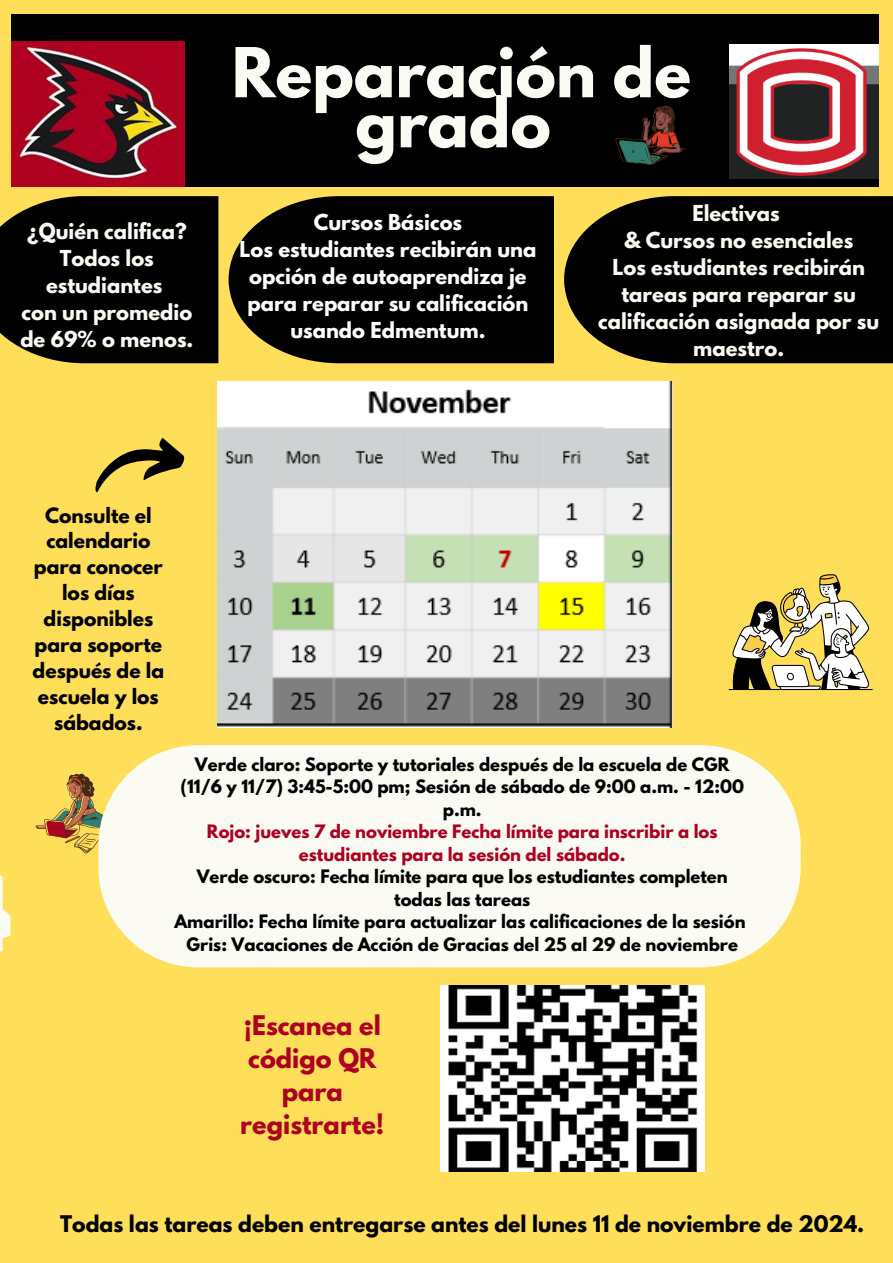
<style>
.page{position:relative;width:893px;height:1263px;background:#ffde59}
.page>*{position:absolute;margin:0;border:0;box-sizing:border-box;transform-origin:0 0}
.t1{font:700 60.9px/50.1px "League Spartan";color:#fbfbf3;text-align:center}
.t2{font:700 24px/33.2px "League Spartan";color:#ae0121;text-align:center}
.t3{font:700 20.33px "League Spartan";color:#000}
.t4{font:700 19.5px/27px "League Spartan";color:#fbfbf3;text-align:center}
.t5{font:700 19.5px/27px "League Spartan";color:#fffefe;text-align:center}
.t6{font:700 18.75px/25.9px "League Spartan";color:#000;text-align:center}
.t7{font:700 16.42px/22.5px "League Spartan";color:#000;text-align:center}
.t8{font:700 16.42px/22.5px "League Spartan";color:#ae0121;text-align:center}
</style>
<div class="page">
<div style="left:11px;top:14px;width:868px;height:172px;background:#000"></div>
<div style="left:0;top:196px;width:218px;height:167px;background:#000"></div>
<svg style="left:0;top:874px;width:11px;height:78px"></svg>
<img style="left:11px;top:42px;width:173px;height:145px">
<img style="left:729px;top:44px;width:149px;height:134px">
<svg style="left:615px;top:106px;width:71px;height:59px"></svg>
<svg style="left:36px;top:774px;width:62px;height:79px"></svg>
<svg style="left:95px;top:438px;width:90px;height:55px"></svg>
<div style="left:98px;top:745px;width:702px;height:222px;background:#fbfbf3"></div>
<img style="left:218px;top:382px;width:455px;height:345px">
<svg style="left:564px;top:196px;width:329px;height:167px;background:#121006"></svg>
<svg style="left:228px;top:196px;width:326px;height:167px;background:#131006"></svg>
<svg style="left:728px;top:574px;width:144px;height:116px"></svg>
<img style="left:441px;top:985px;width:263px;height:186px">
<h3 class="t4" style="left:20px;top:220px;width:175px">¿Quién califica?<br>Todos los estudiantes<br>con un promedio de 69% o menos.</h3>
<p class="t1" style="left:232px;top:55px;width:461px">Reparación de grado</p>
<p class="t5" style="left:239px;top:211px;width:298px">Cursos Básicos<br>Los estudiantes recibirán una opción de autoaprendiza je para reparar su calificación usando Edmentum.</p>
<p class="t4" style="left:598px;top:202px;width:283px">Electivas<br>&amp; Cursos no esenciales<br>Los estudiantes recibirán tareas para reparar su calificación asignada por su maestro.</p>
<h3 class="t6" style="left:33px;top:504px;width:133px">Consulte el calendario para conocer los días disponibles para soporte después de la escuela y los sábados.</h3>
<h3 class="t7" style="left:195px;top:755px;width:536px">Verde claro: Soporte y tutoriales después de la escuela de CGR</h3>
<p class="t7" style="left:180px;top:777px;width:565px">(11/6 y 11/7) 3:45-5:00 pm; Sesión de sábado de 9:00 a.m. - 12:00 p.m.</p>
<p class="t8" style="left:207px;top:822px;width:512px">Rojo: jueves 7 de noviembre Fecha límite para inscribir a los estudiantes para la sesión del sábado.</p>
<h3 class="t7" style="left:197px;top:867px;width:532px">Verde oscuro: Fecha límite para que los estudiantes completen todas las tareas</h3>
<p class="t7" style="left:174px;top:912px;width:572px">Amarillo: Fecha límite para actualizar las calificaciones de la sesión</p>
<p class="t7" style="left:186px;top:935px;width:553px">Gris: Vacaciones de Acción de Gracias del 25 al 29 de noviembre</p>
<p class="t2" style="left:240px;top:1011px;width:145px">¡Escanea el código QR para registrarte!</p>
<p class="t3" style="left:60px;top:1214px;width:806px">Todas las tareas deben entregarse antes del lunes 11 de noviembre de 2024.</p>
</div>
